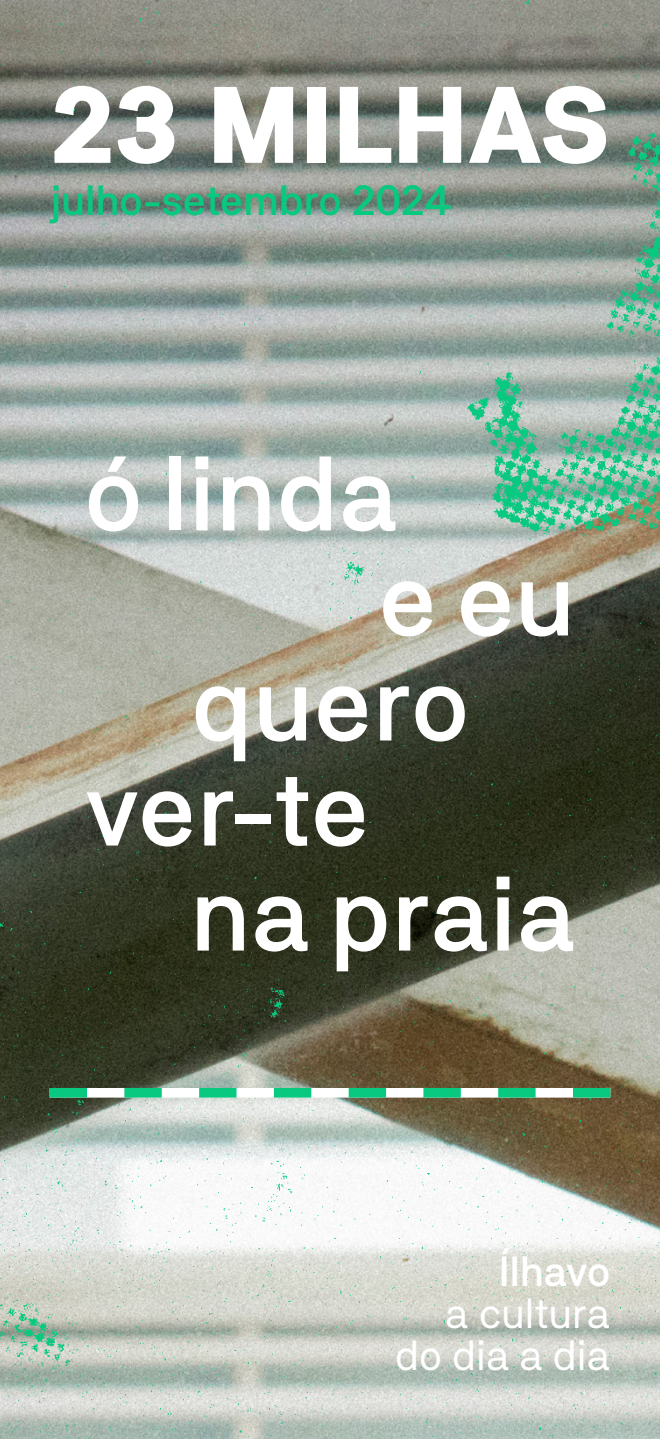
<style>
.page{position:relative;width:660px;height:1439px;background:#fff}
.page>*{position:absolute;margin:0;border:0;box-sizing:border-box;transform-origin:0 0}
.t1{font:900 107.8px "NB Akademie Std";letter-spacing:-.02em;color:#fff}
.t2{font:500 105px "NB Akademie Std";color:#fff}
.t3{font:500 42px "NB Akademie Std";letter-spacing:-.01em;color:#09c980}
.t4{font:42px/42px "NB Akademie Std";letter-spacing:-.005em;color:#fff;text-align:right}
.t5{font:500 42px "NB Akademie Std";letter-spacing:-.01em;color:#fff}
</style>
<div class="page">
<img style="left:0;top:0;width:660px;height:1439px">
<img style="left:0;top:1139px;width:330px;height:300px">
<svg style="left:50px;top:1088px;width:560px;height:9px"></svg>
<p class="t1" style="left:50px;top:64px;width:562px">23 MILHAS</p>
<p class="t3" style="left:50px;top:177px;width:404px">julho-setembro 2024</p>
<p class="t2" style="left:84px;top:433px;width:315px">ó linda</p>
<p class="t2" style="left:379px;top:538px;width:198px">e eu</p>
<p class="t2" style="left:191px;top:643px;width:280px">quero</p>
<p class="t2" style="left:84px;top:748px;width:287px">ver-te</p>
<p class="t2" style="left:190px;top:853px;width:387px">na praia</p>
<p class="t5" style="left:499px;top:1247px;width:113px">Ílhavo</p>
<p class="t4" style="left:395px;top:1292px;width:217px">a cultura do dia a dia</p>
</div>
